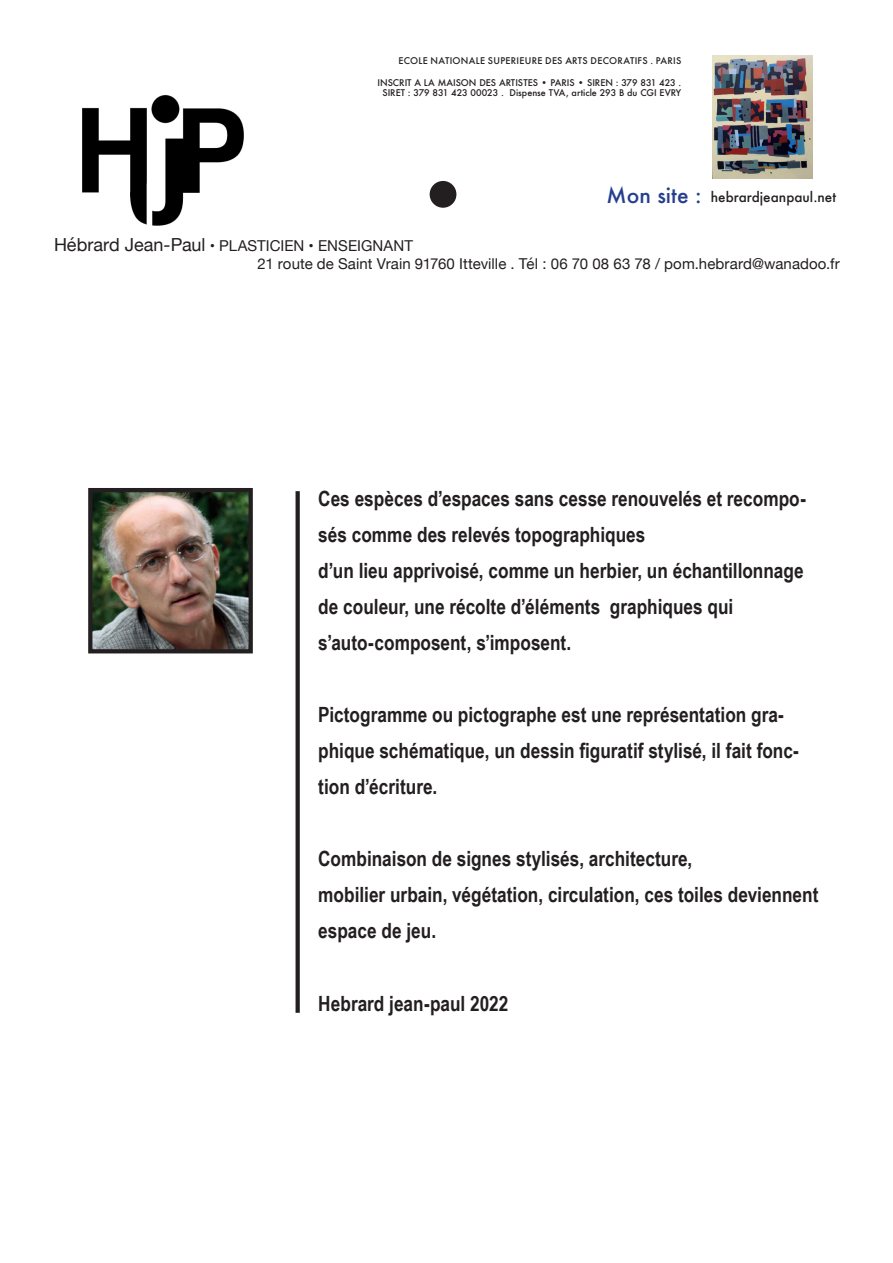
<style>
.page{position:relative;width:893px;height:1263px;background:#fff}
.page>*{position:absolute;margin:0;border:0;box-sizing:border-box;transform-origin:0 0}
.t1{font:700 21px/36px "Arial Narrow";color:#231f20}
.t2{font:500 21px "Futura";color:#253f8e}
.t3{font:15px/18px "Helvetica Neue";letter-spacing:.005em;color:#231f20}
.t4{font:500 13.5px "Futura";color:#231f20}
.t5{font:500 9px/10.8px "Futura";color:#231f20;text-align:center}
.t6{font:500 9px "Futura";letter-spacing:.03em;color:#231f20}
.s1{font-size:18px}
</style>
<div class="page">
<img style="left:93px;top:493px;width:155px;height:155px">
<div style="left:88px;top:488px;width:165px;height:165px;border:4px solid #231f20"></div>
<svg style="left:296px;top:491px;width:4px;height:522px;background:#2e2a2b"></svg>
<img style="left:712px;top:55px;width:100px;height:124px">
<img style="left:82px;top:94px;width:162px;height:132px">
<div style="left:430px;top:182px;width:26px;height:25px;background:#231f20;border-radius:50%"></div>
<div style="left:430px;top:181px;width:26px;height:27px;border:2px solid #231f20;border-radius:50%"></div>
<p class="t6" style="left:398px;top:54px;width:284px">ECOLE NATIONALE SUPERIEURE DES ARTS DECORATIFS . PARIS</p>
<p class="t5" style="left:377px;top:77px;width:305px">INSCRIT A LA MAISON DES ARTISTES • PARIS • SIREN : 379 831 423 .<br>SIRET : 379 831 423 00023 . Dispense TVA, article 293 B du CGI EVRY</p>
<p class="t2" style="left:607px;top:181px;width:97px">Mon site :</p>
<p class="t3" style="left:257px;top:237px;width:584px;text-indent:-203px"><span class="s1">Hébrard Jean-Paul</span> • PLASTICIEN • ENSEIGNANT<br>21 route de Saint Vrain 91760 Itteville . Tél : 06 70 08 63 78 / pom.hebrard@wanadoo.fr</p>
<p class="t4" style="left:711px;top:188px;width:127px">hebrardjeanpaul.net</p>
<p class="t1" style="left:318px;top:480px;width:489px">Ces espèces d’espaces sans cesse renouvelés et recompo&shy;sés comme des relevés topographiques<br>d’un lieu apprivoisé, comme un herbier, un échantillonnage de couleur, une récolte d’éléments graphiques qui s’auto-composent, s’imposent.</p>
<p class="t1" style="left:318px;top:696px;width:482px">Pictogramme ou pictographe est une représentation gra&shy;phique schématique, un dessin figuratif stylisé, il fait fonc&shy;tion d’écriture.</p>
<p class="t1" style="left:318px;top:840px;width:502px">Combinaison de signes stylisés, architecture,<br>mobilier urbain, végétation, circulation, ces toiles deviennent espace de jeu.</p>
<p class="t1" style="left:318px;top:984px;width:192px">Hebrard jean-paul 2022</p>
</div>
